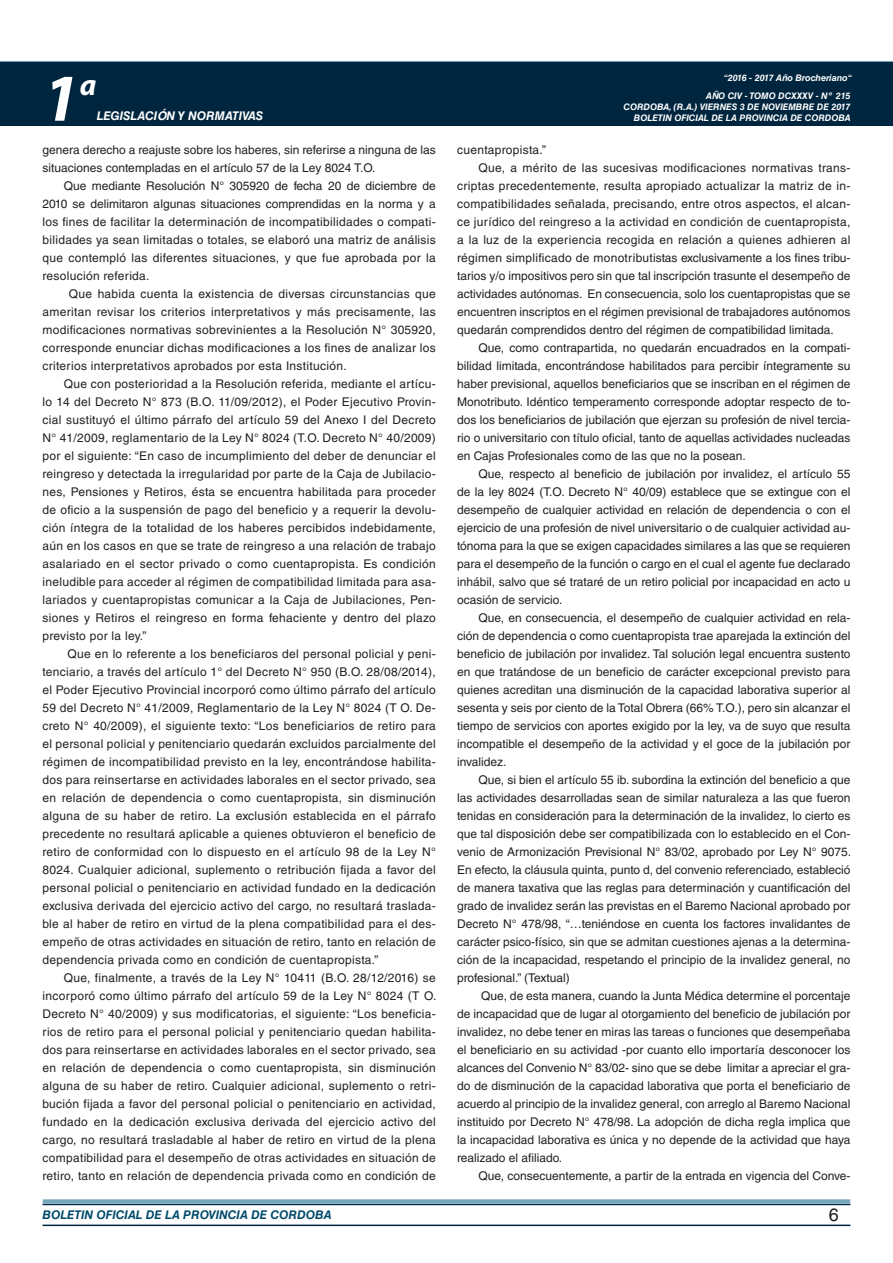
<style>
.page{position:relative;width:893px;height:1263px;background:#fff}
.page>*{position:absolute;margin:0;border:0;box-sizing:border-box;transform-origin:0 0}
.t1{font:italic 700 67.5px "Myriad Pro";color:#fff}
.t2{font:italic 700 30px "Myriad Pro";color:#fff}
.t3{font:18px "Helvetica LT Std";color:#231f20}
.TEXTO_BASE{font:12px/18px "Helvetica LT Std";color:#231f20;text-align:justify}
.t4{font:italic 700 12px "Helvetica LT Std";color:#004b6c}
.t5{font:italic 700 12px "Helvetica LT Std";color:#fff}
.TEXTO_BASE-2{font:12px "Helvetica LT Std";letter-spacing:.025em;color:#231f20}
.t6{font:italic 700 9px/10.8px "Helvetica LT Std";color:#fff;text-align:right}
</style>
<div class="page">
<div style="left:0;top:61px;width:893px;height:6px;background:#73a5b8"></div>
<div style="left:0;top:62px;width:893px;height:64px;background:#00263f"></div>
<hr style="left:43px;top:1224px;width:807px;height:2px;background:#00263f">
<div style="left:42px;top:1198px;width:809px;height:8px;background:#fff;opacity:.75"></div>
<h1 class="t1" style="left:43px;top:54px;width:38px">1</h1>
<h2 class="t2" style="left:80px;top:66px;width:18px">a</h2>
<p class="t5" style="left:97px;top:109px;width:168px">LEGISLACIÓN Y NORMATIVAS</p>
<p class="TEXTO_BASE" style="left:43px;top:141px;width:395px">genera derecho a reajuste sobre los haberes, sin referirse a ninguna de las situaciones contempladas en el artículo 57 de la Ley 8024 T.O.</p>
<p class="TEXTO_BASE" style="left:43px;top:177px;width:395px;text-indent:21px">Que mediante Resolución N° 305920 de fecha 20 de diciembre de 2010 se delimitaron algunas situaciones comprendidas en la norma y a los fines de facilitar la determinación de incompatibilidades o compati&shy;bilidades ya sean limitadas o totales, se elaboró una matriz de análisis que contempló las diferentes situaciones, y que fue aprobada por la resolución referida.</p>
<p class="TEXTO_BASE" style="left:43px;top:285px;width:395px;text-indent:26px">Que habida cuenta la existencia de diversas circunstancias que ameritan revisar los criterios interpretativos y más precisamente, las modificaciones normativas sobrevinientes a la Resolución N° 305920, corresponde enunciar dichas modificaciones a los fines de analizar los criterios interpretativos aprobados por esta Institución.</p>
<p class="TEXTO_BASE" style="left:43px;top:375px;width:395px;text-indent:21px">Que con posterioridad a la Resolución referida, mediante el artícu&shy;lo 14 del Decreto N° 873 (B.O. 11/09/2012), el Poder Ejecutivo Provin&shy;cial sustituyó el último párrafo del artículo 59 del Anexo I del Decreto N° 41/2009, reglamentario de la Ley N° 8024 (T.O. Decreto N° 40/2009) por el siguiente: “En caso de incumplimiento del deber de denunciar el reingreso y detectada la irregularidad por parte de la Caja de Jubilacio&shy;nes, Pensiones y Retiros, ésta se encuentra habilitada para proceder de oficio a la suspensión de pago del beneficio y a requerir la devolu&shy;ción íntegra de la totalidad de los haberes percibidos indebidamente, aún en los casos en que se trate de reingreso a una relación de trabajo asalariado en el sector privado o como cuentapropista. Es condición ineludible para acceder al régimen de compatibilidad limitada para asa&shy;lariados y cuentapropistas comunicar a la Caja de Jubilaciones, Pen&shy;siones y Retiros el reingreso en forma fehaciente y dentro del plazo previsto por la ley.”</p>
<p class="TEXTO_BASE" style="left:43px;top:645px;width:395px;text-indent:25px">Que en lo referente a los beneficiaros del personal policial y peni&shy;tenciario, a través del artículo 1° del Decreto N° 950 (B.O. 28/08/2014), el Poder Ejecutivo Provincial incorporó como último párrafo del artículo 59 del Decreto N° 41/2009, Reglamentario de la Ley N° 8024 (T O. De&shy;creto N° 40/2009), el siguiente texto: “Los beneficiarios de retiro para el personal policial y penitenciario quedarán excluidos parcialmente del régimen de incompatibilidad previsto en la ley, encontrándose habilita&shy;dos para reinsertarse en actividades laborales en el sector privado, sea en relación de dependencia o como cuentapropista, sin disminución alguna de su haber de retiro. La exclusión establecida en el párrafo precedente no resultará aplicable a quienes obtuvieron el beneficio de retiro de conformidad con lo dispuesto en el artículo 98 de la Ley N° 8024. Cualquier adicional, suplemento o retribución fijada a favor del personal policial o penitenciario en actividad fundado en la dedicación exclusiva derivada del ejercicio activo del cargo, no resultará traslada&shy;ble al haber de retiro en virtud de la plena compatibilidad para el des&shy;empeño de otras actividades en situación de retiro, tanto en relación de dependencia privada como en condición de cuentapropista.”</p>
<p class="TEXTO_BASE" style="left:43px;top:969px;width:395px;text-indent:21px">Que, finalmente, a través de la Ley N° 10411 (B.O. 28/12/2016) se incorporó como último párrafo del artículo 59 de la Ley N° 8024 (T O.<br>Decreto N° 40/2009) y sus modificatorias, el siguiente: “Los beneficia&shy;rios de retiro para el personal policial y penitenciario quedan habilita&shy;dos para reinsertarse en actividades laborales en el sector privado, sea en relación de dependencia o como cuentapropista, sin disminución alguna de su haber de retiro. Cualquier adicional, suplemento o retri&shy;bución fijada a favor del personal policial o penitenciario en actividad, fundado en la dedicación exclusiva derivada del ejercicio activo del cargo, no resultará trasladable al haber de retiro en virtud de la plena compatibilidad para el desempeño de otras actividades en situación de retiro, tanto en relación de dependencia privada como en condición de</p>
<p class="t6" style="left:724px;top:72px;width:130px">“2016 - 2017 Año Brocheriano“</p>
<p class="t6" style="left:623px;top:91px;width:228px">AÑO CIV - TOMO DCXXXV - Nº 215<br>CORDOBA, (R.A.) VIERNES 3 DE NOVIEMBRE DE 2017<br>BOLETIN OFICIAL DE LA PROVINCIA DE CORDOBA</p>
<p class="TEXTO_BASE-2" style="left:457px;top:143px;width:90px">cuentapropista.”</p>
<p class="TEXTO_BASE" style="left:457px;top:159px;width:395px;text-indent:21px">Que, a mérito de las sucesivas modificaciones normativas trans&shy;criptas precedentemente, resulta apropiado actualizar la matriz de in&shy;compatibilidades señalada, precisando, entre otros aspectos, el alcan&shy;ce jurídico del reingreso a la actividad en condición de cuentapropista, a la luz de la experiencia recogida en relación a quienes adhieren al régimen simplificado de monotributistas exclusivamente a los fines tribu&shy;tarios y/o impositivos pero sin que tal inscripción trasunte el desempeño de actividades autónomas. En consecuencia, solo los cuentapropistas que se encuentren inscriptos en el régimen previsional de trabajadores autónomos quedarán comprendidos dentro del régimen de compatibilidad limitada.</p>
<p class="TEXTO_BASE" style="left:457px;top:339px;width:395px;text-indent:21px">Que, como contrapartida, no quedarán encuadrados en la compati&shy;bilidad limitada, encontrándose habilitados para percibir íntegramente su haber previsional, aquellos beneficiarios que se inscriban en el régimen de Monotributo. Idéntico temperamento corresponde adoptar respecto de to&shy;dos los beneficiarios de jubilación que ejerzan su profesión de nivel tercia&shy;rio o universitario con título oficial, tanto de aquellas actividades nucleadas en Cajas Profesionales como de las que no la posean.</p>
<p class="TEXTO_BASE" style="left:457px;top:465px;width:395px;text-indent:21px">Que, respecto al beneficio de jubilación por invalidez, el artículo 55 de la ley 8024 (T.O. Decreto N° 40/09) establece que se extingue con el desempeño de cualquier actividad en relación de dependencia o con el ejercicio de una profesión de nivel universitario o de cualquier actividad au&shy;tónoma para la que se exigen capacidades similares a las que se requieren para el desempeño de la función o cargo en el cual el agente fue declarado inhábil, salvo que sé trataré de un retiro policial por incapacidad en acto u ocasión de servicio.</p>
<p class="TEXTO_BASE" style="left:457px;top:609px;width:395px;text-indent:21px">Que, en consecuencia, el desempeño de cualquier actividad en rela&shy;ción de dependencia o como cuentapropista trae aparejada la extinción del beneficio de jubilación por invalidez. Tal solución legal encuentra sustento en que tratándose de un beneficio de carácter excepcional previsto para quienes acreditan una disminución de la capacidad laborativa superior al sesenta y seis por ciento de la Total Obrera (66% T.O.), pero sin alcanzar el tiempo de servicios con aportes exigido por la ley, va de suyo que resulta incompatible el desempeño de la actividad y el goce de la jubilación por invalidez.</p>
<p class="TEXTO_BASE" style="left:457px;top:771px;width:395px;text-indent:21px">Que, si bien el artículo 55 ib. subordina la extinción del beneficio a que las actividades desarrolladas sean de similar naturaleza a las que fueron tenidas en consideración para la determinación de la invalidez, lo cierto es que tal disposición debe ser compatibilizada con lo establecido en el Con&shy;venio de Armonización Previsional N° 83/02, aprobado por Ley N° 9075.<br>En efecto, la cláusula quinta, punto d, del convenio referenciado, estableció de manera taxativa que las reglas para determinación y cuantificación del grado de invalidez serán las previstas en el Baremo Nacional aprobado por Decreto N° 478/98, “…teniéndose en cuenta los factores invalidantes de carácter psico-físico, sin que se admitan cuestiones ajenas a la determina&shy;ción de la incapacidad, respetando el principio de la invalidez general, no profesional.” (Textual)</p>
<p class="TEXTO_BASE" style="left:457px;top:987px;width:395px;text-indent:24px">Que, de esta manera, cuando la Junta Médica determine el porcentaje de incapacidad que de lugar al otorgamiento del beneficio de jubilación por invalidez, no debe tener en miras las tareas o funciones que desempeñaba el beneficiario en su actividad -por cuanto ello importaría desconocer los alcances del Convenio N° 83/02- sino que se debe limitar a apreciar el gra&shy;do de disminución de la capacidad laborativa que porta el beneficiario de acuerdo al principio de la invalidez general, con arreglo al Baremo Nacional instituido por Decreto N° 478/98. La adopción de dicha regla implica que la incapacidad laborativa es única y no depende de la actividad que haya realizado el afiliado.</p>
<p class="TEXTO_BASE" style="left:478px;top:1167px;width:374px">Que, consecuentemente, a partir de la entrada en vigencia del Conve-</p>
<p class="t4" style="left:43px;top:1208px;width:290px">BOLETIN OFICIAL DE LA PROVINCIA DE CORDOBA</p>
<h3 class="t3" style="left:829px;top:1204px;width:12px">6</h3>
</div>
